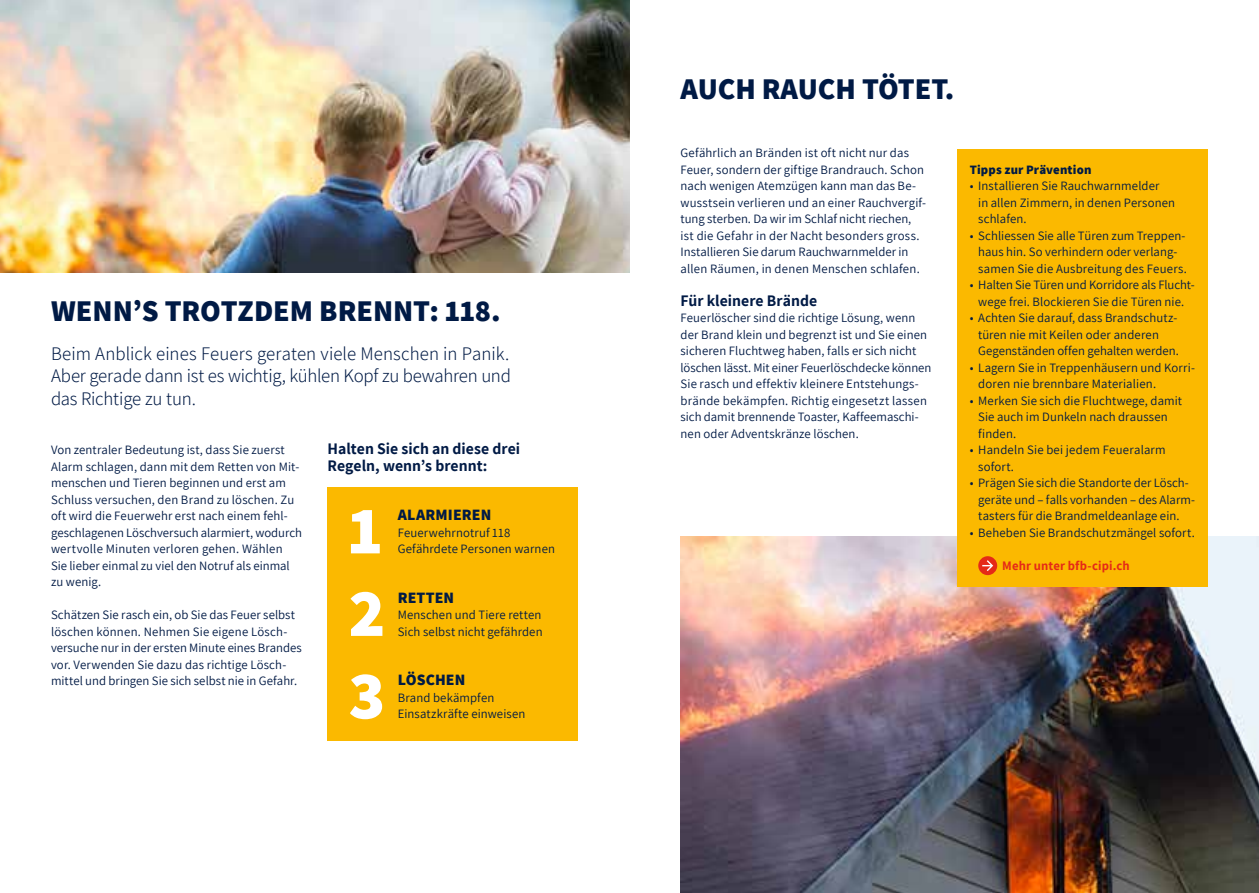
<style>
.page{position:relative;width:1259px;height:893px;background:#fff}
.page>*{position:absolute;margin:0;border:0;box-sizing:border-box;transform-origin:0 0}
.t1{font:800 68.25px/82.5px "Assistant";color:#fff;text-align:justify}
.t2{font:800 30px "Assistant";color:#001a45}
.t3{font:300 18.75px/22.5px "Assistant";letter-spacing:-.015em;color:#001a45;text-align:justify}
.t4{font:700 15.75px/16.5px "Assistant";letter-spacing:.005em;color:#001a45}
.t5{font:800 15.75px "Assistant";letter-spacing:.005em;color:#001a45}
.t6{font:12.75px/16.5px "Assistant";letter-spacing:.01em;color:#001a45}
.t7{font:700 12.75px "Assistant";letter-spacing:.01em;color:#e52917}
.t8{font:800 12.75px "Assistant";letter-spacing:.015em;color:#001a45}
</style>
<div class="page">
<img style="left:0;top:0;width:629px;height:273px">
<img style="left:680px;top:537px;width:579px;height:356px">
<div style="left:327px;top:487px;width:251px;height:254px;background:#fbb900"></div>
<div style="left:957px;top:149px;width:251px;height:437px;background:#fbb900"></div>
<div style="left:978px;top:556px;width:19px;height:19px;background:#e52917;border-radius:50%"></div>
<svg style="left:982px;top:560px;width:11px;height:11px"></svg>
<h2 class="t2" style="left:51px;top:290px;width:451px">WENN’S TROTZDEM BRENNT: 118.</h2>
<h3 class="t3" style="left:51px;top:341px;width:461px">Beim Anblick eines Feuers geraten viele Menschen in Panik.<br>Aber gerade dann ist es wichtig, kühlen Kopf zu bewahren und das Richtige zu tun.</h3>
<p class="t6" style="left:51px;top:441px;width:252px">Von zentraler Bedeutung ist, dass Sie zuerst Alarm schlagen, dann mit dem Retten von Mit&shy;menschen und Tieren beginnen und erst am Schluss versuchen, den Brand zu löschen. Zu oft wird die Feuerwehr erst nach einem fehl&shy;geschlagenen Löschversuch alarmiert, wodurch wertvolle Minuten verloren gehen. Wählen<br>Sie lieber einmal zu viel den Notruf als einmal zu wenig.</p>
<p class="t6" style="left:51px;top:606px;width:252px">Schätzen Sie rasch ein, ob Sie das Feuer selbst löschen können. Nehmen Sie eigene Lösch&shy;versuche nur in der ersten Minute eines Brandes vor. Verwenden Sie dazu das richtige Lösch&shy;mittel und bringen Sie sich selbst nie in Gefahr.</p>
<p class="t4" style="left:327px;top:440px;width:194px">Halten Sie sich an diese drei<br>Regeln, wenn’s brennt:</p>
<h1 class="t1" style="left:348px;top:487px;width:38px">1<br>2<br>3</h1>
<p class="t5" style="left:398px;top:504px;width:95px">ALARMIEREN</p>
<p class="t6" style="left:398px;top:524px;width:159px">Feuerwehrnotruf 118<br>Gefährdete Personen warnen</p>
<p class="t5" style="left:398px;top:587px;width:58px">RETTEN</p>
<p class="t6" style="left:398px;top:606px;width:146px">Menschen und Tiere retten<br>Sich selbst nicht gefährden</p>
<p class="t5" style="left:398px;top:669px;width:69px">LÖSCHEN</p>
<p class="t6" style="left:398px;top:689px;width:129px">Brand bekämpfen<br>Einsatzkräfte einweisen</p>
<h2 class="t2" style="left:680px;top:68px;width:275px">AUCH RAUCH TÖTET.</h2>
<p class="t6" style="left:680px;top:144px;width:247px">Gefährlich an Bränden ist oft nicht nur das Feuer, sondern der giftige Brandrauch. Schon nach wenigen Atemzügen kann man das Be&shy;wusstsein verlieren und an einer Rauchvergif&shy;tung sterben. Da wir im Schlaf nicht riechen, ist die Gefahr in der Nacht besonders gross.<br>Installieren Sie darum Rauchwarnmelder in allen Räumen, in denen Menschen schlafen.</p>
<p class="t4" style="left:680px;top:292px;width:138px">Für kleinere Brände</p>
<p class="t6" style="left:680px;top:309px;width:252px">Feuerlöscher sind die richtige Lösung, wenn der Brand klein und begrenzt ist und Sie einen sicheren Fluchtweg haben, falls er sich nicht löschen lässt. Mit einer Feuerlöschdecke können Sie rasch und effektiv kleinere Entstehungs&shy;brände bekämpfen. Richtig eingesetzt lassen sich damit brennende Toaster, Kaffeemaschi&shy;nen oder Adventskränze löschen.</p>
<p class="t8" style="left:969px;top:161px;width:123px">Tipps zur Prävention</p>
<p class="t6" style="left:978px;top:177px;width:218px">Installieren Sie Rauchwarnmelder<br>in allen Zimmern, in denen Personen schlafen.<br>Schliessen Sie alle Türen zum Treppen&shy;haus hin. So verhindern oder verlang&shy;samen Sie die Ausbreitung des Feuers.<br>Halten Sie Türen und Korridore als Flucht&shy;wege frei. Blockieren Sie die Türen nie.<br>Achten Sie darauf, dass Brandschutz&shy;türen nie mit Keilen oder anderen Gegenständen offen gehalten werden.<br>Lagern Sie in Treppenhäusern und Korri&shy;doren nie brennbare Materialien.<br>Merken Sie sich die Fluchtwege, damit Sie auch im Dunkeln nach draussen finden.<br>Handeln Sie bei jedem Feueralarm sofort.<br>Prägen Sie sich die Standorte der Lösch&shy;geräte und – falls vorhanden – des Alarm&shy;tasters für die Brandmeldeanlage ein.<br>Beheben Sie Brandschutzmängel sofort.</p>
<p class="t7" style="left:1002px;top:557px;width:129px">Mehr unter bfb-cipi.ch</p>
</div>
